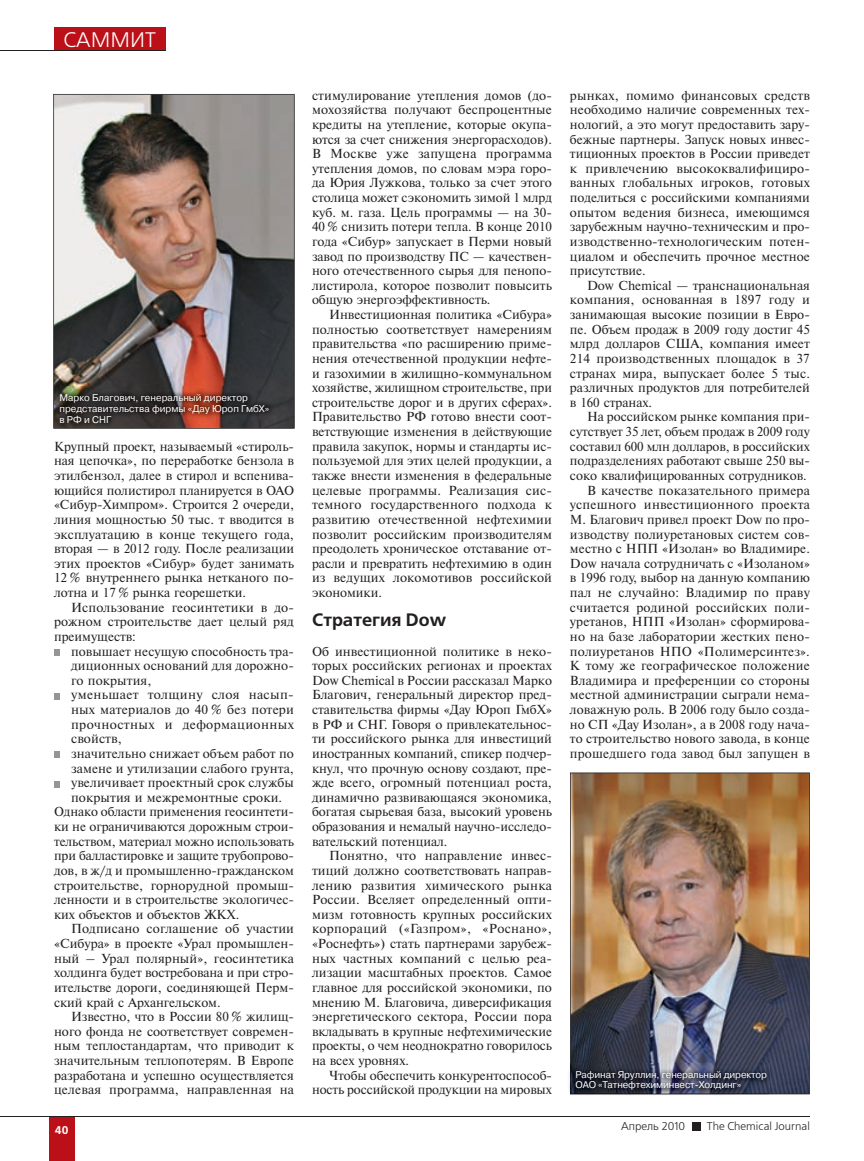
<style>
.page{position:relative;width:864px;height:1161px;background:#fff}
.page>*{position:absolute;margin:0;border:0;box-sizing:border-box;transform-origin:0 0}
.t1{font:21px "Free Set C";color:#fff}
.t2{font:700 18px "Free Set C";color:#231f20}
.t3{font:13.05px/14.5px "Newton C";letter-spacing:.005em;color:#231f20;text-align:justify}
.t4{font:13.05px "Newton C";letter-spacing:.025em;color:#231f20}
.t5{font:11.25px "Free Set C";color:#231f20}
.t6{font:700 11.25px "Free Set C";color:#fff}
.t7{font:9.75px/10.6px "Pragmatica C";color:#fff}
</style>
<div class="page">
<svg style="left:54px;top:649px;width:6px;height:6px"></svg>
<svg style="left:54px;top:693px;width:6px;height:6px"></svg>
<svg style="left:54px;top:752px;width:6px;height:6px"></svg>
<svg style="left:54px;top:781px;width:6px;height:6px"></svg>
<img style="left:570px;top:772px;width:239px;height:322px">
<img style="left:53px;top:94px;width:241px;height:335px">
<img style="left:54px;top:386px;width:221px;height:41px">
<img style="left:570px;top:1064px;width:199px;height:30px">
<div style="left:49px;top:1116px;width:25px;height:45px;background:#bb1018"></div>
<hr style="left:0;top:1116px;width:49px;height:1px;background:#231f20">
<hr style="left:49px;top:1116px;width:760px;height:1px;background:#231f20">
<div style="left:691px;top:1122px;width:9px;height:8px;background:#231f20"></div>
<div style="left:54px;top:27px;width:111px;height:24px;background:#bb1018"></div>
<hr style="left:0;top:51px;width:54px;height:1px;background:#231f20">
<hr style="left:54px;top:51px;width:111px;height:1px;background:#231f20">
<h1 class="t1" style="left:63px;top:31px;width:94px">САММИТ</h1>
<p class="t7" style="left:59px;top:393px;width:211px">Марко Благович, генеральный директор представительства фирмы «Дау Юроп ГмбХ» в РФ и СНГ</p>
<p class="t3" style="left:54px;top:440px;width:241px">Крупный проект, называемый «стироль&shy;ная цепочка», по переработке бензола в этилбензол, далее в стирол и вспенива&shy;ющийся полистирол планируется в ОАО «Сибур-Химпром». Строится 2 очереди, линия мощностью 50 тыс. т вводится в эксплуатацию в конце текущего года, вторая — в 2012 году. После реализации этих проектов «Сибур» будет занимать 12 % внутреннего рынка нетканого по&shy;лотна и 17 % рынка георешетки.</p>
<p class="t3" style="left:54px;top:601px;width:241px;text-indent:17px">Использование геосинтетики в до&shy;рожном строительстве дает целый ряд преимуществ:</p>
<p class="t3" style="left:71px;top:645px;width:224px">повышает несущую способность тра-</p>
<p class="t3" style="left:71px;top:659px;width:224px">диционных оснований для дорожно-</p>
<p class="t3" style="left:71px;top:674px;width:82px">го покрытия,</p>
<p class="t4" style="left:71px;top:690px;width:224px">уменьшает толщину слоя насып-</p>
<p class="t3" style="left:71px;top:703px;width:224px">ных материалов до 40 % без потери</p>
<p class="t4" style="left:71px;top:719px;width:224px">прочностных и деформационных</p>
<p class="t3" style="left:71px;top:732px;width:52px">свойств,</p>
<p class="t3" style="left:71px;top:747px;width:224px">значительно снижает объем работ по</p>
<p class="t3" style="left:71px;top:762px;width:224px">замене и утилизации слабого грунта,</p>
<p class="t3" style="left:71px;top:776px;width:224px">увеличивает проектный срок службы</p>
<p class="t3" style="left:71px;top:791px;width:212px">покрытия и межремонтные сроки.</p>
<p class="t3" style="left:54px;top:806px;width:241px">Однако области применения геосинтети-</p>
<p class="t3" style="left:54px;top:820px;width:241px">ки не ограничиваются дорожным строи-</p>
<p class="t3" style="left:54px;top:835px;width:241px">тельством, материал можно использовать</p>
<p class="t3" style="left:54px;top:849px;width:241px">при балластировке и защите трубопрово-</p>
<p class="t3" style="left:54px;top:864px;width:241px">дов, в ж/д и промышленно-гражданском</p>
<p class="t3" style="left:54px;top:879px;width:241px">строительстве, горнорудной промыш-</p>
<p class="t3" style="left:54px;top:893px;width:241px">ленности и в строительстве экологичес-</p>
<p class="t3" style="left:54px;top:908px;width:187px">ких объектов и объектов ЖКХ.</p>
<p class="t3" style="left:71px;top:923px;width:224px">Подписано соглашение об участии</p>
<p class="t3" style="left:54px;top:937px;width:241px">«Сибура» в проекте «Урал промышлен-</p>
<p class="t3" style="left:54px;top:952px;width:241px">ный – Урал полярный», геосинтетика</p>
<p class="t3" style="left:54px;top:966px;width:241px">холдинга будет востребована и при стро-</p>
<p class="t3" style="left:54px;top:981px;width:241px">ительстве дороги, соединяющей Перм-</p>
<p class="t3" style="left:54px;top:996px;width:168px">ский край с Архангельском.</p>
<p class="t3" style="left:71px;top:1010px;width:224px">Известно, что в России 80 % жилищ-</p>
<p class="t3" style="left:54px;top:1025px;width:241px">ного фонда не соответствует современ-</p>
<p class="t3" style="left:54px;top:1040px;width:241px">ным теплостандартам, что приводит к</p>
<p class="t3" style="left:54px;top:1054px;width:241px">значительным теплопотерям. В Европе</p>
<p class="t3" style="left:54px;top:1069px;width:241px">разработана и успешно осуществляется</p>
<p class="t3" style="left:54px;top:1083px;width:241px">целевая программа, направленная на</p>
<p class="t3" style="left:312px;top:89px;width:241px">стимулирование утепления домов (до&shy;мохозяйства получают беспроцентные кредиты на утепление, которые окупа&shy;ются за счет снижения энергорасходов).<br>В Москве уже запущена программа утепления домов, по словам мэра горо&shy;да Юрия Лужкова, только за счет этого столица может сэкономить зимой 1 млрд куб. м. газа. Цель программы — на 30- 40 % снизить потери тепла. В конце 2010 года «Сибур» запускает в Перми новый завод по производству ПС — качествен&shy;ного отечественного сырья для пенопо&shy;листирола, которое позволит повысить общую энергоэффективность.</p>
<p class="t3" style="left:312px;top:308px;width:241px;text-indent:17px">Инвестиционная политика «Сибура» полностью соответствует намерениям правительства «по расширению приме&shy;нения отечественной продукции нефте&shy;и газохимии в жилищно-коммунальном хозяйстве, жилищном строительстве, при строительстве дорог и в других сферах».<br>Правительство РФ готово внести соот&shy;ветствующие изменения в действующие правила закупок, нормы и стандарты ис&shy;пользуемой для этих целей продукции, а также внести изменения в федеральные целевые программы. Реализация сис&shy;темного государственного подхода к развитию отечественной нефтехимии позволит российским производителям преодолеть хроническое отставание от&shy;расли и превратить нефтехимию в один из ведущих локомотивов российской экономики.</p>
<h2 class="t2" style="left:312px;top:613px;width:135px">Стратегия Dow</h2>
<p class="t3" style="left:312px;top:645px;width:241px">Об инвестиционной политике в неко&shy;торых российских регионах и проектах Dow Chemical в России рассказал Марко Благович, генеральный директор пред&shy;ставительства фирмы «Дау Юроп ГмбХ» в РФ и СНГ. Говоря о привлекательнос&shy;ти российского рынка для инвестиций иностранных компаний, спикер подчер&shy;кнул, что прочную основу создают, пре&shy;жде всего, огромный потенциал роста, динамично развивающаяся экономика, богатая сырьевая база, высокий уровень образования и немалый научно-исследо&shy;вательский потенциал.</p>
<p class="t3" style="left:312px;top:849px;width:241px;text-indent:17px">Понятно, что направление инвес&shy;тиций должно соответствовать направ&shy;лению развития химического рынка России. Вселяет определенный опти&shy;мизм готовность крупных российских корпораций («Газпром», «Роснано», «Роснефть») стать партнерами зарубеж&shy;ных частных компаний с целью реа&shy;лизации масштабных проектов. Самое главное для российской экономики, по мнению М. Благовича, диверсификация энергетического сектора, России пора вкладывать в крупные нефтехимические проекты, о чем неоднократно говорилось на всех уровнях.</p>
<p class="t3" style="left:312px;top:1069px;width:241px;text-align:right">Чтобы обеспечить конкурентоспособ&shy;ность российской продукции на мировых</p>
<p class="t3" style="left:569px;top:89px;width:241px">рынках, помимо финансовых средств необходимо наличие современных тех&shy;нологий, а это могут предоставить зару&shy;бежные партнеры. Запуск новых инвес&shy;тиционных проектов в России приведет к привлечению высококвалифициро&shy;ванных глобальных игроков, готовых поделиться с российскими компаниями опытом ведения бизнеса, имеющимся зарубежным научно-техническим и про&shy;изводственно-технологическим потен&shy;циалом и обеспечить прочное местное присутствие.</p>
<p class="t3" style="left:569px;top:279px;width:241px;text-indent:17px">Dow Chemical — транснациональная компания, основанная в 1897 году и занимающая высокие позиции в Евро&shy;пе. Объем продаж в 2009 году достиг 45 млрд долларов США, компания имеет 214 производственных площадок в 37 странах мира, выпускает более 5 тыс. различных продуктов для потребителей в 160 странах.</p>
<p class="t3" style="left:569px;top:411px;width:241px;text-align:right">На российском рынке компания при&shy;сутствует 35 лет, объем продаж в 2009 году составил 600 млн долларов, в российских подразделениях работают свыше 250 вы&shy;соко квалифицированных сотрудников.<br>В качестве показательного примера успешного инвестиционного проекта М. Благович привел проект Dow по про&shy;изводству полиуретановых систем сов&shy;местно с НПП «Изолан» во Владимире.<br>Dow начала сотрудничать с «Изоланом» в 1996 году, выбор на данную компанию пал не случайно: Владимир по праву считается родиной российских поли&shy;уретанов, НПП «Изолан» сформирова&shy;но на базе лаборатории жестких пено&shy;полиуретанов НПО «Полимерсинтез».<br>К тому же географическое положение Владимира и преференции со стороны местной администрации сыграли нема&shy;ловажную роль. В 2006 году было созда&shy;но СП «Дау Изолан», а в 2008 году нача&shy;то строительство нового завода, в конце прошедшего года завод был запущен в</p>
<p class="t7" style="left:575px;top:1069px;width:193px">Рафинат Яруллин, генеральный директор<br>ОАО «Татнефтехиминвест-Холдинг»</p>
<p class="t6" style="left:55px;top:1125px;width:15px">40</p>
<p class="t5" style="left:620px;top:1121px;width:66px">Апрель 2010</p>
<p class="t5" style="left:706px;top:1121px;width:104px">The Chemical Journal</p>
</div>
